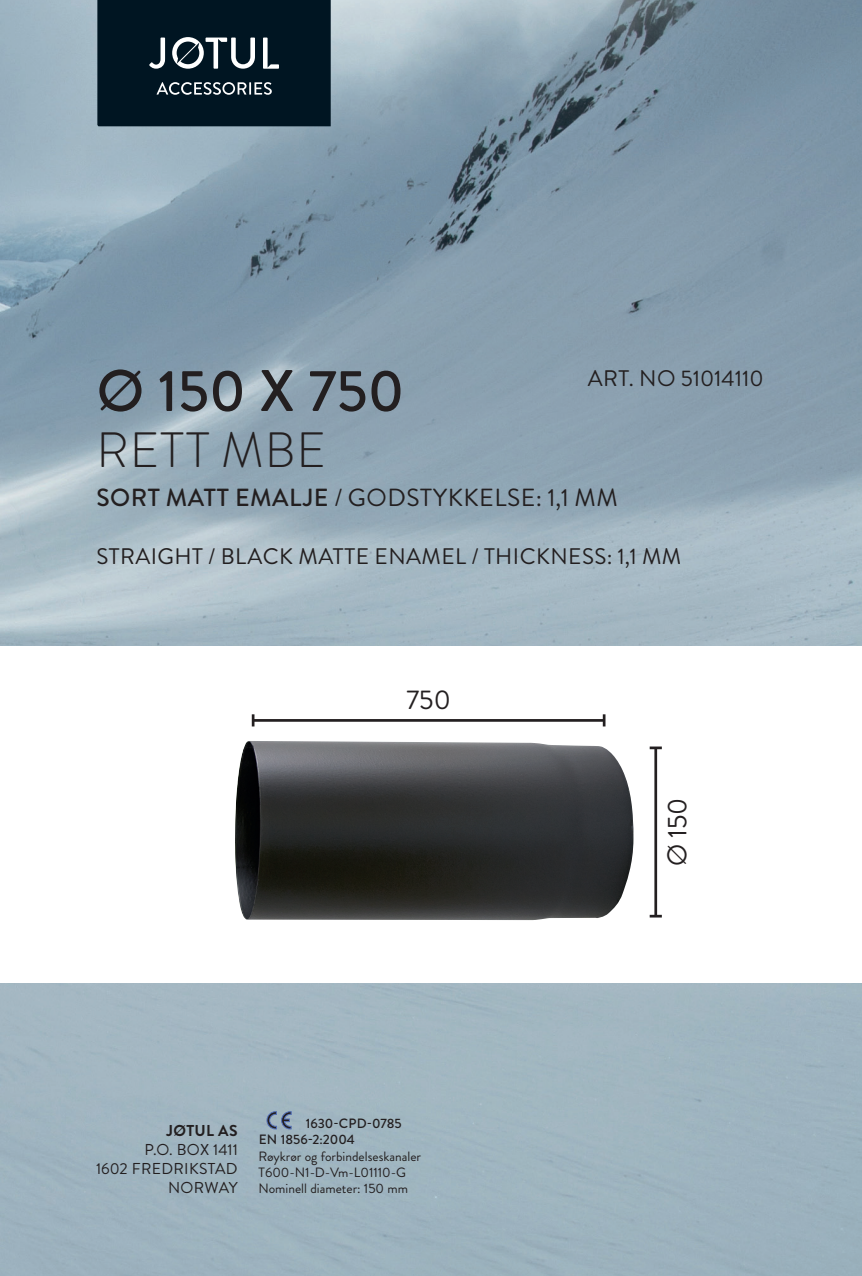
<style>
.page{position:relative;width:862px;height:1276px;background:#fff}
.page>*{position:absolute;margin:0;border:0;box-sizing:border-box;transform-origin:0 0}
.t1{font:500 58.5px "Brandon Grotesque";color:#231f20}
.t2{font:300 49.5px "Brandon Grotesque";letter-spacing:.02em;color:#231f20}
.t3{font:27px "Brandon Grotesque";color:#231f20}
.t4{font:24.75px "Brandon Grotesque";letter-spacing:.02em;color:#231f20}
.t5{font:22.5px "Brandon Grotesque";letter-spacing:.02em;color:#231f20}
.t6{font:22.5px "Brandon Grotesque";color:#231f20}
.t7{font:15.75px/18.9px "Brandon Grotesque";letter-spacing:.02em;color:#231f20;text-align:right}
.t8{font:700 15.75px "Brandon Grotesque";letter-spacing:.02em;color:#231f20}
.t9{font:13.5px/16.2px "Brandon Grotesque";color:#231f20}
.t10{font:500 13.5px/16.2px "Brandon Grotesque";color:#231f20}
.s1{font-weight:500}
</style>
<div class="page">
<img style="left:0;top:0;width:861px;height:1276px">
<svg style="left:97px;top:0;width:233px;height:126px;background:#0f232f"></svg>
<div style="left:0;top:646px;width:861px;height:336px;background:#fff"></div>
<svg style="left:267px;top:1111px;width:24px;height:18px"></svg>
<hr style="left:253px;top:719px;width:350px;height:3px;background:#231f20">
<svg style="left:252px;top:714px;width:2px;height:12px"></svg>
<svg style="left:602px;top:714px;width:3px;height:12px"></svg>
<hr style="left:654px;top:748px;width:2px;height:168px;background:#231f20">
<svg style="left:649px;top:915px;width:12px;height:2px"></svg>
<svg style="left:649px;top:746px;width:12px;height:3px"></svg>
<img style="left:235px;top:741px;width:398px;height:179px">
<h1 class="t1" style="left:97px;top:350px;width:309px">Ø 150 X 750</h1>
<h2 class="t2" style="left:97px;top:416px;width:196px">RETT MBE</h2>
<h3 class="t4" style="left:96px;top:480px;width:522px"><span class="s1">SORT MATT EMALJE</span> / GODSTYKKELSE: 1,1 MM</h3>
<h3 class="t5" style="left:96px;top:541px;width:586px">STRAIG HT / BLACK MATTE ENAMEL / THICKN ESS: 1,1 MM</h3>
<h3 class="t6" style="left:587px;top:362px;width:177px">ART. NO 51014110</h3>
<h3 class="t3" style="left:406px;top:681px;width:46px">750</h3>
<p class="t8" style="left:166px;top:1120px;width:72px">Jøtul AS</p>
<p class="t7" style="left:96px;top:1140px;width:143px">P.O. BOX 1411<br>1602 FREDRIKSTAD<br>NORWAY</p>
<p class="t10" style="left:258px;top:1115px;width:144px;text-indent:47px">1630-CPD-0785<br>EN 1856-2:2004</p>
<p class="t9" style="left:258px;top:1148px;width:164px">RØYKRØR OG FORBINDELSESKANALER<br>T600-N1-D-VM-L01110-G<br>NOMINELL DIAMETER: 150 MM</p>
<h3 class="t3" style="left:658px;top:866px;width:70px;rotate:-90deg">Ø 150</h3>
</div>
